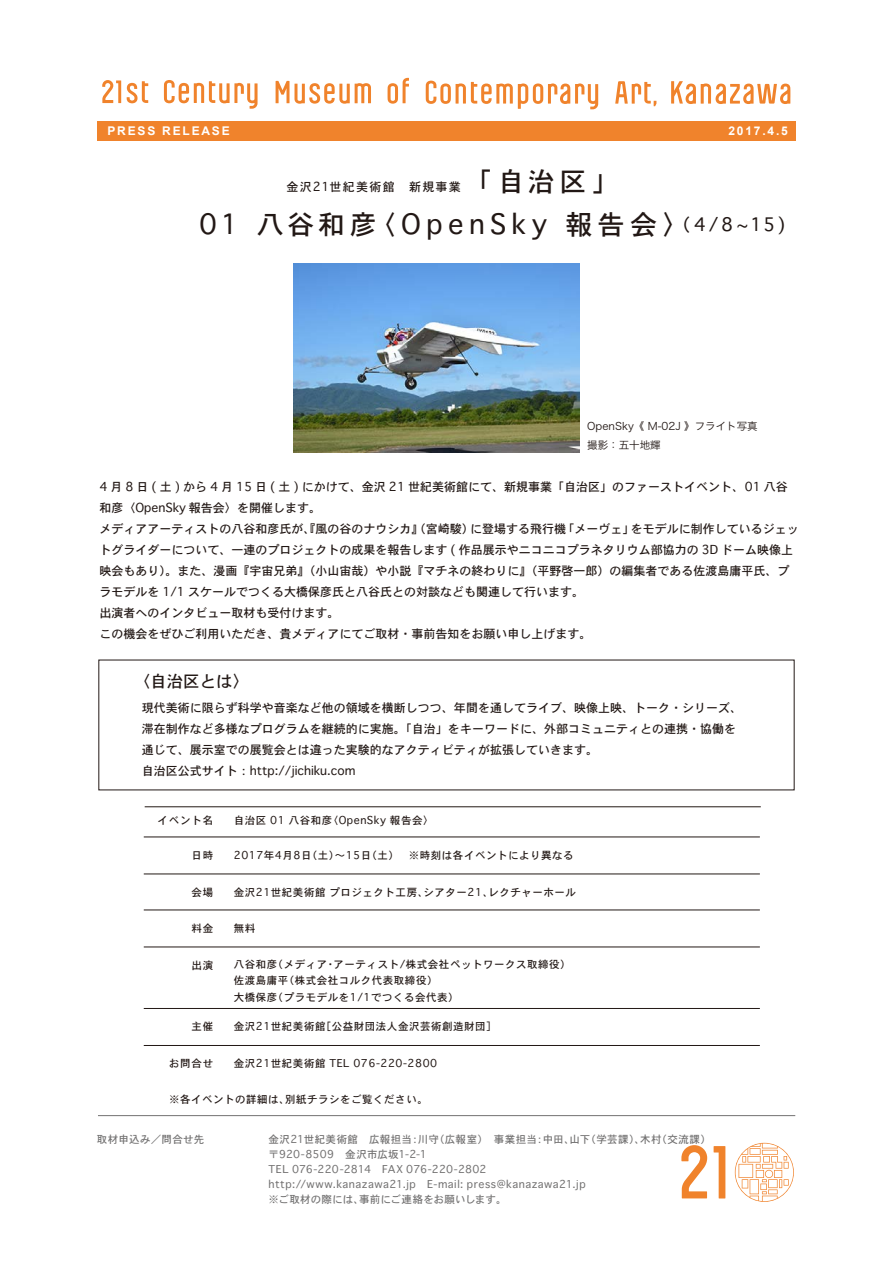
<style>
.page{position:relative;width:893px;height:1263px;background:#fff}
.page>*{position:absolute;margin:0;border:0;box-sizing:border-box;transform-origin:0 0}
.t1{font:27px "Osaka";letter-spacing:.185em;color:#221815}
.t2{font:16.5px "Osaka";color:#221815}
.t3{font:12px/21px "Osaka";color:#221815}
.t4{font:700 12px "Arial";letter-spacing:.15em;color:#fff}
.t5{font:12px "Osaka";letter-spacing:.105em;color:#221815}
.t6{font:10.5px/16.5px "Osaka";letter-spacing:.05em;color:#221815}
.t7{font:10.5px/15px "Osaka";letter-spacing:.03em;color:#727171}
.t8{font:10.5px/18.3px "Hira Kaku Pro W3";color:#221815}
.s1{font-size:18px}
</style>
<div class="page">
<div style="left:97px;top:121px;width:699px;height:19px;background:#f0832c"></div>
<svg style="left:102px;top:80px;width:19px;height:23px"></svg>
<svg style="left:164px;top:80px;width:94px;height:29px"></svg>
<svg style="left:127px;top:81px;width:21px;height:22px"></svg>
<svg style="left:388px;top:78px;width:21px;height:26px"></svg>
<svg style="left:276px;top:81px;width:95px;height:23px"></svg>
<svg style="left:615px;top:81px;width:41px;height:25px"></svg>
<svg style="left:426px;top:81px;width:172px;height:28px"></svg>
<svg style="left:671px;top:81px;width:119px;height:23px"></svg>
<svg style="left:714px;top:1146px;width:11px;height:52px"></svg>
<svg style="left:735px;top:1143px;width:59px;height:59px"></svg>
<svg style="left:681px;top:1145px;width:26px;height:53px"></svg>
<hr style="left:98px;top:1115px;width:697px;height:1px;background:#727171">
<hr style="left:145px;top:806px;width:616px;height:1px;background:#221815">
<hr style="left:144px;top:837px;width:616px;height:1px;background:#221815">
<hr style="left:144px;top:874px;width:616px;height:1px;background:#221815">
<hr style="left:144px;top:910px;width:616px;height:1px;background:#221815">
<hr style="left:144px;top:947px;width:616px;height:1px;background:#221815">
<hr style="left:144px;top:1008px;width:616px;height:1px;background:#221815">
<hr style="left:144px;top:1045px;width:616px;height:1px;background:#221815">
<img style="left:294px;top:263px;width:285px;height:189px">
<p class="t4" style="left:107px;top:123px;width:124px">PRESS RELEASE</p>
<p class="t4" style="left:728px;top:123px;width:61px">2017.4.5</p>
<p class="t5" style="left:286px;top:179px;width:176px">金沢21世紀美術館　新規事業</p>
<h1 class="t1" style="left:465px;top:164px;width:155px">「自治区」</h1>
<h1 class="t1" style="left:199px;top:207px;width:588px">01 八谷和彦〈OpenSky 報告会〉<span class="s1">（4/8~15)</span></h1>
<p class="t8" style="left:587px;top:417px;width:172px">OpenSky《 M-02J 》フライト写真撮影：五十地輝</p>
<p class="t3" style="left:99px;top:475px;width:701px">4 月 8 日 ( 土 ) から 4 月 15 日 ( 土 ) にかけて、金沢 21 世紀美術館にて、新規事業「自治区」のファーストイベント、01 八谷和彦〈OpenSky 報告会〉を開催します。<br>メディアアーティストの八谷和彦氏が、『風の谷のナウシカ』（宮崎駿）に登場する飛行機「メーヴェ」をモデルに制作しているジェットグライダーについて、一連のプロジェクトの成果を報告します ( 作品展示やニコニコプラネタリウム部協力の 3D ドーム映像上映会もあり）。また、漫画『宇宙兄弟』（小山宙哉）や小説『マチネの終わりに』（平野啓一郎）の編集者である佐渡島庸平氏、プラモデルを 1/1 スケールでつくる大橋保彦氏と八谷氏との対談なども関連して行います。<br>出演者へのインタビュー取材も受付けます。<br>この機会をぜひご利用いただき、貴メディアにてご取材・事前告知をお願い申し上げます。</p>
<h2 class="t2" style="left:134px;top:671px;width:117px">〈自治区とは〉</h2>
<p class="t3" style="left:142px;top:697px;width:602px">現代美術に限らず科学や音楽など他の領域を横断しつつ、年間を通してライブ、映像上映、トーク・シリーズ、滞在制作など多様なプログラムを継続的に実施。「自治」をキーワードに、外部コミュニティとの連携・協働を通じて、展示室での展覧会とは違った実験的なアクティビティが拡張していきます。<br>自治区公式サイト：http://jichiku.com</p>
<p class="t6" style="left:158px;top:811px;width:57px">イベント名</p>
<p class="t6" style="left:234px;top:811px;width:207px">自治区 01 八谷和彦〈OpenSky 報告会〉　</p>
<p class="t6" style="left:191px;top:846px;width:23px">日時</p>
<p class="t6" style="left:234px;top:846px;width:341px">2017年4月8日（土）〜15日（土）　※時刻は各イベントにより異なる</p>
<p class="t6" style="left:191px;top:883px;width:23px">会場</p>
<p class="t6" style="left:234px;top:883px;width:344px">金沢21世紀美術館 プロジェクト工房、シアター21、レクチャーホール</p>
<p class="t6" style="left:191px;top:919px;width:23px">料金</p>
<p class="t6" style="left:234px;top:919px;width:23px">無料</p>
<p class="t6" style="left:234px;top:955px;width:338px">八谷和彦（メディア・アーティスト/株式会社ペットワークス取締役）佐渡島庸平（株式会社コルク代表取締役）<br>大橋保彦（プラモデルを1/1でつくる会代表）</p>
<p class="t6" style="left:191px;top:956px;width:23px">出演</p>
<p class="t6" style="left:191px;top:1018px;width:23px">主催</p>
<p class="t6" style="left:234px;top:1018px;width:264px">金沢21世紀美術館［公益財団法人金沢芸術創造財団］</p>
<p class="t6" style="left:169px;top:1055px;width:46px">お問合せ</p>
<p class="t6" style="left:234px;top:1055px;width:205px">金沢21世紀美術館 TEL 076-220-2800</p>
<p class="t6" style="left:169px;top:1090px;width:260px">※各イベントの詳細は、別紙チラシをご覧ください。</p>
<p class="t7" style="left:97px;top:1131px;width:109px">取材申込み／問合せ先</p>
<p class="t7" style="left:269px;top:1131px;width:444px">金沢21世紀美術館　広報担当：川守（広報室）　事業担当：中田、山下（学芸課）、木村（交流課）〒920-8509　金沢市広坂1-2-1<br>TEL 076-220-2814　FAX 076-220-2802<br>http://www.kanazawa21.jp E-mail: press@kanazawa21.jp<br>※ご取材の際には、事前にご連絡をお願いします。</p>
</div>
